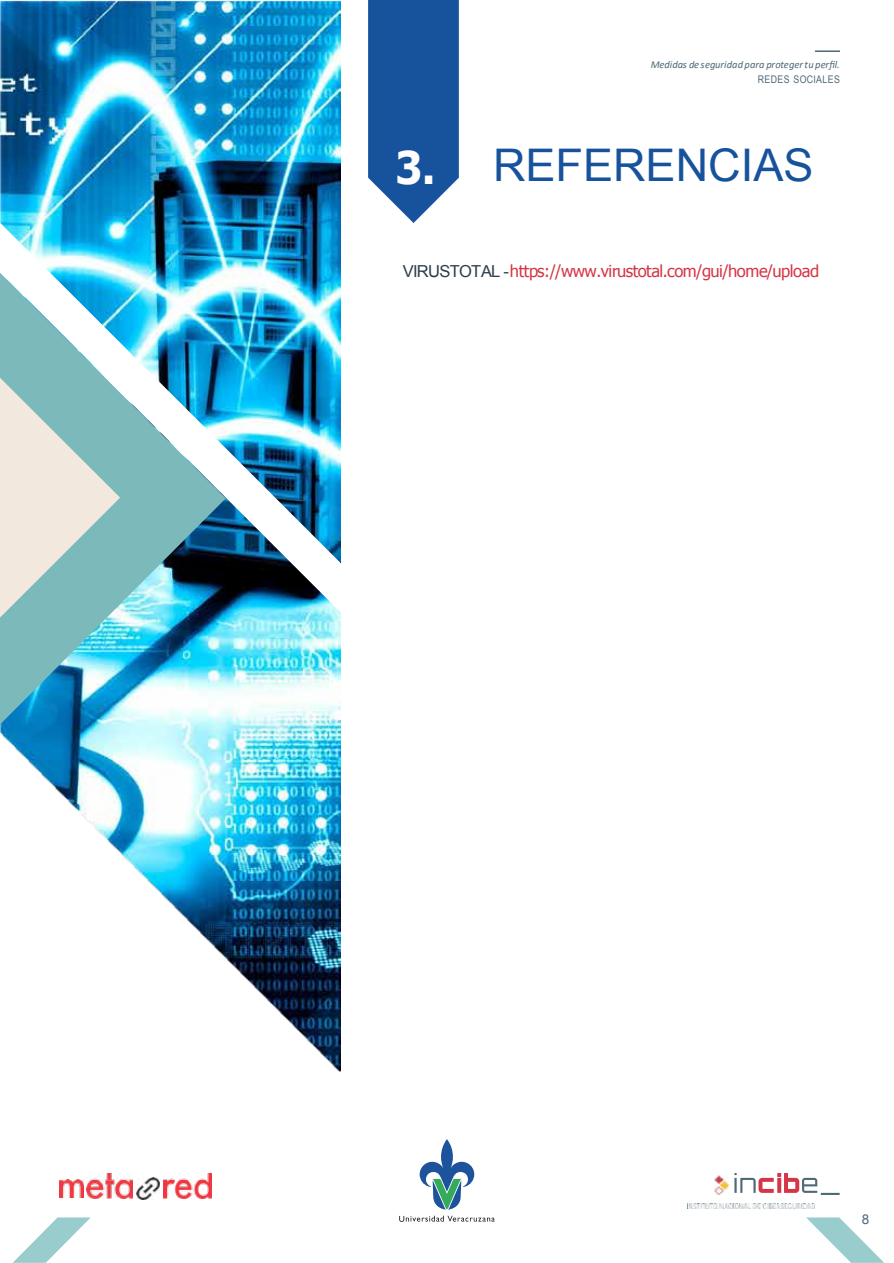
<style>
.page{position:relative;width:894px;height:1263px;background:#fff}
.page>*{position:absolute;margin:0;border:0;box-sizing:border-box;transform-origin:0 0}
.t1{font:45px "Arial";color:#17529c}
.t2{font:700 45px "Tahoma";color:#fff;scale:.93 1}
.t3{font:16.5px "Tahoma";letter-spacing:-.035em;color:#d53646}
.t4{font:13.5px "Arial";color:#4d6876}
.t5{font:italic 10.5px "Calibri";letter-spacing:-.015em;color:#4d6876}
.t6{font:10.5px "Arial";letter-spacing:.045em;color:#4d6876;scale:.83 1}
.s1{font-family:"Arial";color:#2c3d4a}
</style>
<div class="page">
<svg style="left:13px;top:1217px;width:78px;height:46px"></svg>
<svg style="left:806px;top:1217px;width:77px;height:46px"></svg>
<img style="left:687px;top:1204px;width:127px;height:5px">
<img style="left:137px;top:1178px;width:22px;height:22px">
<img style="left:86px;top:1174px;width:47px;height:24px">
<img style="left:163px;top:1174px;width:49px;height:24px">
<img style="left:60px;top:1180px;width:24px;height:18px">
<img style="left:714px;top:1176px;width:14px;height:19px">
<svg style="left:734px;top:1173px;width:105px;height:22px"></svg>
<img style="left:0;top:0;width:340px;height:1072px">
<img style="left:0;top:614px;width:226px;height:111px">
<img style="left:0;top:223px;width:341px;height:391px">
<svg style="left:0;top:378px;width:120px;height:240px;background:#b8d1cc"></svg>
<hr style="left:814px;top:50px;width:25px;height:2px;background:#4d6876">
<svg style="left:368px;top:0;width:90px;height:223px;background:#2f64a6"></svg>
<svg style="left:419px;top:1139px;width:55px;height:71px"></svg>
<svg style="left:399px;top:1216px;width:95px;height:6px"></svg>
<h1 class="t2" style="left:395px;top:136px;width:44px">3.</h1>
<p class="t5" style="left:650px;top:57px;width:190px">Medidas de seguridad para proteger tu perfil.</p>
<p class="t6" style="left:757px;top:72px;width:101px">REDES SOCIALES</p>
<h1 class="t1" style="left:493px;top:136px;width:322px">REFERENCIAS</h1>
<p class="t3" style="left:403px;top:260px;width:418px"><span class="s1">VIRUSTOTAL -</span>https://www.virustotal.com/gui/home/upload</p>
<p class="t4" style="left:861px;top:1210px;width:9px">8</p>
</div>
